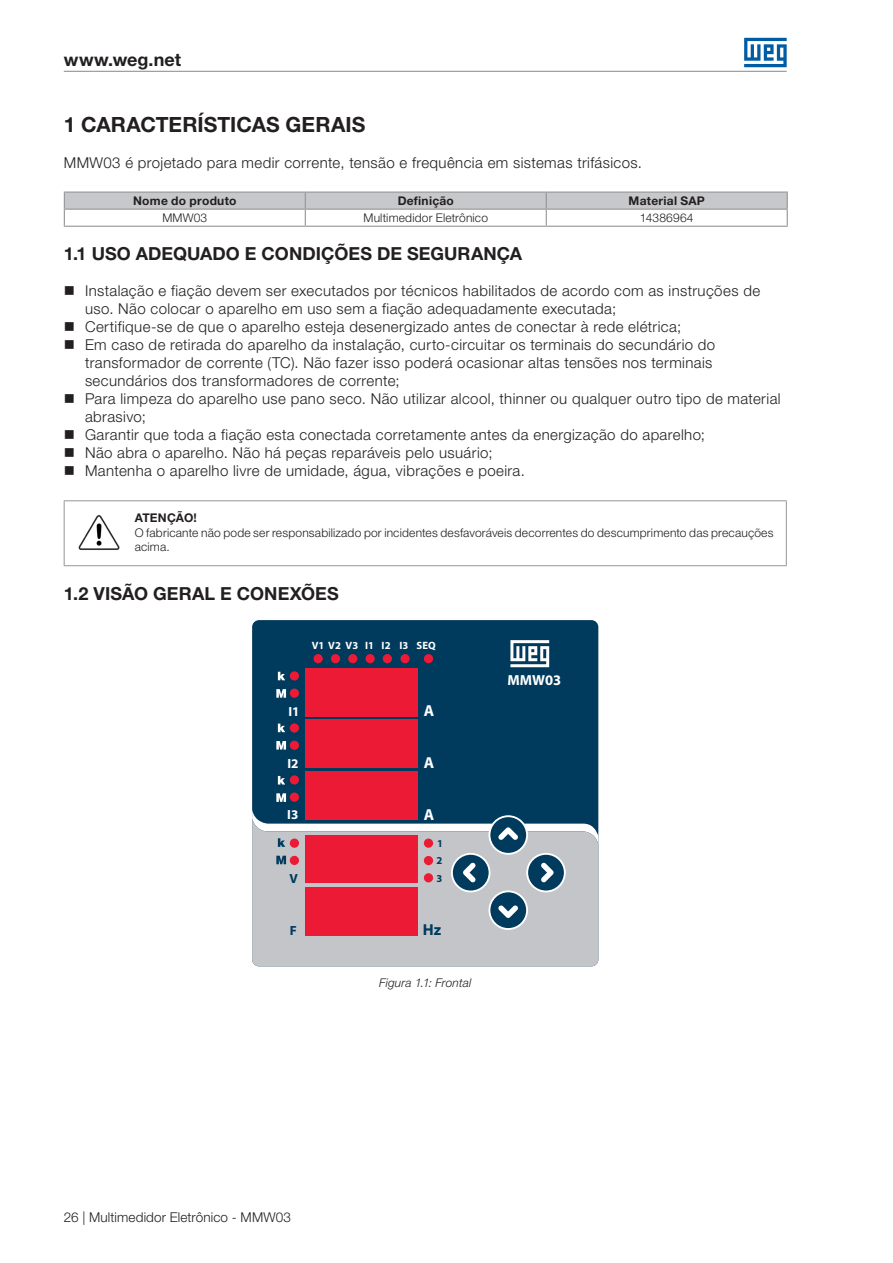
<style>
.page{position:relative;width:893px;height:1263px;background:#fff}
.page>*{position:absolute;margin:0;border:0;box-sizing:border-box;transform-origin:0 0}
.t1{font:700 21px "Helvetica Neue LT Pro";color:#231f20}
.t2{font:700 18px "Helvetica Neue LT Pro";letter-spacing:.005em;color:#231f20}
.t3{font:700 15.9px "Myriad Pro";color:#fff}
.t4{font:700 15.9px "Myriad Pro";color:#003a5d}
.TEXTO{font:300 15px/18px "Helvetica Neue LT Pro";letter-spacing:.025em;color:#231f20}
.t5{font:700 14.55px "Myriad Pro";color:#fff}
.t6{font:300 13.5px "Helvetica Neue LT Pro";letter-spacing:.01em;color:#231f20}
.t7{font:700 13.35px "Myriad Pro";color:#fff}
.t8{font:700 13.35px "Myriad Pro";color:#003a5d}
.TABELA_SUBCABECALHO{font:300 12px/14.4px "Helvetica Neue LT Pro";letter-spacing:.015em;color:#231f20}
.TABELA_CABEÇALHO{font:700 12px "Helvetica Neue LT Pro";letter-spacing:.02em;color:#231f20}
.t9{font:italic 300 12px "Helvetica Neue LT Pro";letter-spacing:.015em;color:#231f20}
.t10{font:700 10.65px "Myriad Pro";color:#fff}
.t11{font:700 10.65px/17.4px "Myriad Pro";color:#003a5d}
</style>
<div class="page">
<hr style="left:64px;top:71px;width:723px;height:1px;background:#939598">
<svg style="left:744px;top:38px;width:43px;height:29px"></svg>
<hr style="left:64px;top:191px;width:241px;height:2px;background:#939598">
<hr style="left:305px;top:191px;width:241px;height:2px;background:#939598">
<hr style="left:546px;top:191px;width:242px;height:2px;background:#939598">
<svg style="left:64px;top:192px;width:724px;height:34px"></svg>
<hr style="left:64px;top:226px;width:241px;height:1px;background:#939598">
<hr style="left:305px;top:226px;width:241px;height:1px;background:#939598">
<hr style="left:546px;top:226px;width:242px;height:1px;background:#939598">
<hr style="left:64px;top:500px;width:71px;height:1px;background:#939598">
<hr style="left:64px;top:501px;width:1px;height:64px;background:#939598">
<hr style="left:135px;top:500px;width:652px;height:1px;background:#939598">
<hr style="left:786px;top:501px;width:1px;height:64px;background:#939598">
<hr style="left:64px;top:565px;width:71px;height:1px;background:#939598">
<hr style="left:135px;top:565px;width:652px;height:1px;background:#939598">
<img style="left:78px;top:515px;width:42px;height:35px">
<div style="left:252px;top:620px;width:346px;height:346px;background:#003a5d;border-radius:7px"></div>
<div style="left:252px;top:847px;width:346px;height:119px;background:#c4c5c9"></div>
<div style="left:305px;top:887px;width:113px;height:48px;background:#ed1a36"></div>
<div style="left:305px;top:835px;width:113px;height:48px;background:#ed1a36"></div>
<div style="left:305px;top:772px;width:113px;height:48px;background:#ed1a36"></div>
<div style="left:305px;top:720px;width:113px;height:48px;background:#ed1a36"></div>
<div style="left:305px;top:668px;width:113px;height:48px;background:#ed1a36"></div>
<div style="left:290px;top:856px;width:9px;height:9px;background:#ed1a36;border-radius:50%"></div>
<div style="left:290px;top:792px;width:9px;height:10px;background:#ed1a36;border-radius:50%"></div>
<div style="left:290px;top:775px;width:9px;height:9px;background:#ed1a36;border-radius:50%"></div>
<div style="left:290px;top:741px;width:9px;height:9px;background:#ed1a36;border-radius:50%"></div>
<div style="left:290px;top:723px;width:9px;height:10px;background:#ed1a36;border-radius:50%"></div>
<div style="left:290px;top:688px;width:9px;height:10px;background:#ed1a36;border-radius:50%"></div>
<div style="left:290px;top:671px;width:9px;height:9px;background:#ed1a36;border-radius:50%"></div>
<div style="left:314px;top:654px;width:9px;height:9px;background:#ed1a36;border-radius:50%"></div>
<div style="left:331px;top:654px;width:9px;height:9px;background:#ed1a36;border-radius:50%"></div>
<div style="left:348px;top:654px;width:9px;height:9px;background:#ed1a36;border-radius:50%"></div>
<div style="left:366px;top:654px;width:9px;height:9px;background:#ed1a36;border-radius:50%"></div>
<div style="left:383px;top:654px;width:9px;height:9px;background:#ed1a36;border-radius:50%"></div>
<div style="left:400px;top:654px;width:10px;height:9px;background:#ed1a36;border-radius:50%"></div>
<div style="left:424px;top:654px;width:9px;height:9px;background:#ed1a36;border-radius:50%"></div>
<div style="left:424px;top:856px;width:9px;height:9px;background:#ed1a36;border-radius:50%"></div>
<div style="left:424px;top:873px;width:9px;height:9px;background:#ed1a36;border-radius:50%"></div>
<svg style="left:526px;top:853px;width:40px;height:39px"></svg>
<svg style="left:451px;top:853px;width:39px;height:39px"></svg>
<svg style="left:488px;top:890px;width:40px;height:40px"></svg>
<svg style="left:488px;top:815px;width:40px;height:40px"></svg>
<div style="left:528px;top:855px;width:36px;height:35px;background:#003a5d;border-radius:50%"></div>
<div style="left:453px;top:855px;width:36px;height:35px;background:#003a5d;border-radius:50%"></div>
<div style="left:490px;top:892px;width:36px;height:36px;background:#003a5d;border-radius:50%"></div>
<div style="left:490px;top:817px;width:36px;height:36px;background:#003a5d;border-radius:50%"></div>
<svg style="left:463px;top:862px;width:13px;height:20px"></svg>
<svg style="left:498px;top:905px;width:20px;height:13px"></svg>
<svg style="left:541px;top:863px;width:13px;height:19px"></svg>
<svg style="left:278px;top:672px;width:7px;height:8px"></svg>
<svg style="left:276px;top:689px;width:10px;height:9px"></svg>
<svg style="left:278px;top:724px;width:7px;height:8px"></svg>
<svg style="left:276px;top:741px;width:10px;height:8px"></svg>
<svg style="left:278px;top:776px;width:7px;height:8px"></svg>
<svg style="left:276px;top:793px;width:10px;height:9px"></svg>
<svg style="left:252px;top:810px;width:346px;height:37px"></svg>
<svg style="left:276px;top:856px;width:10px;height:8px"></svg>
<svg style="left:510px;top:640px;width:39px;height:27px"></svg>
<p class="t2" style="left:64px;top:48px;width:119px">www.weg.net</p>
<p class="t1" style="left:64px;top:111px;width:303px">1 CARACTERÍSTICAS GERAIS</p>
<p class="TEXTO" style="left:64px;top:153px;width:580px">MMW03 é projetado para medir corrente, tensão e frequência em sistemas trifásicos.</p>
<p class="TABELA_CABEÇALHO" style="left:133px;top:193px;width:105px">Nome do produto</p>
<p class="TABELA_CABEÇALHO" style="left:398px;top:193px;width:58px">Definição</p>
<p class="TABELA_CABEÇALHO" style="left:629px;top:193px;width:78px">Material SAP</p>
<p class="TABELA_SUBCABECALHO" style="left:162px;top:210px;width:46px">MMW03</p>
<p class="TABELA_SUBCABECALHO" style="left:363px;top:210px;width:126px">Multimedidor Eletrônico</p>
<p class="TABELA_SUBCABECALHO" style="left:640px;top:210px;width:55px">14386964</p>
<p class="t2" style="left:64px;top:243px;width:460px">1.1 USO ADEQUADO E CONDIÇÕES DE SEGURANÇA</p>
<p class="TEXTO" style="left:85px;top:282px;width:677px">Instalação e fiação devem ser executados por técnicos habilitados de acordo com as instruções de uso. Não colocar o aparelho em uso sem a fiação adequadamente executada;</p>
<p class="TEXTO" style="left:85px;top:318px;width:598px">Certifique-se de que o aparelho esteja desenergizado antes de conectar à rede elétrica;</p>
<p class="TEXTO" style="left:85px;top:336px;width:632px">Em caso de retirada do aparelho da instalação, curto-circuitar os terminais do secundário do transformador de corrente (TC). Não fazer isso poderá ocasionar altas tensões nos terminais secundários dos transformadores de corrente;</p>
<p class="TEXTO" style="left:85px;top:390px;width:697px">Para limpeza do aparelho use pano seco. Não utilizar alcool, thinner ou qualquer outro tipo de material abrasivo;</p>
<p class="TEXTO" style="left:85px;top:426px;width:621px">Garantir que toda a fiação esta conectada corretamente antes da energização do aparelho;</p>
<p class="TEXTO" style="left:85px;top:444px;width:409px">Não abra o aparelho. Não há peças reparáveis pelo usuário;</p>
<p class="TEXTO" style="left:85px;top:462px;width:441px">Mantenha o aparelho livre de umidade, água, vibrações e poeira.</p>
<p class="TABELA_CABEÇALHO" style="left:135px;top:510px;width:64px">ATENÇÃO!</p>
<p class="TABELA_SUBCABECALHO" style="left:135px;top:525px;width:640px">O fabricante não pode ser responsabilizado por incidentes desfavoráveis decorrentes do descumprimento das precauções acima.</p>
<p class="t2" style="left:64px;top:582px;width:276px">1.2 VISÃO GERAL E CONEXÕES</p>
<p class="t10" style="left:312px;top:638px;width:125px">V1 V2 V3 I1 I2 I3 SEQ</p>
<p class="t7" style="left:288px;top:703px;width:13px">I1</p>
<p class="t3" style="left:424px;top:700px;width:12px">A</p>
<p class="t7" style="left:287px;top:755px;width:13px">I2</p>
<p class="t3" style="left:424px;top:752px;width:12px">A</p>
<p class="t7" style="left:287px;top:806px;width:13px">I3</p>
<p class="t3" style="left:424px;top:804px;width:12px">A</p>
<p class="t11" style="left:437px;top:834px;width:8px">1<br>2</p>
<p class="t8" style="left:290px;top:870px;width:10px">V</p>
<p class="t11" style="left:437px;top:869px;width:7px">3</p>
<p class="t8" style="left:290px;top:922px;width:8px">F</p>
<p class="t4" style="left:423px;top:919px;width:20px">Hz</p>
<p class="t9" style="left:379px;top:975px;width:94px">Figura 1.1: Frontal</p>
<p class="t5" style="left:507px;top:670px;width:55px">MMW03</p>
<p class="t6" style="left:64px;top:1208px;width:229px">26 | Multimedidor Eletrônico - MMW03</p>
</div>
